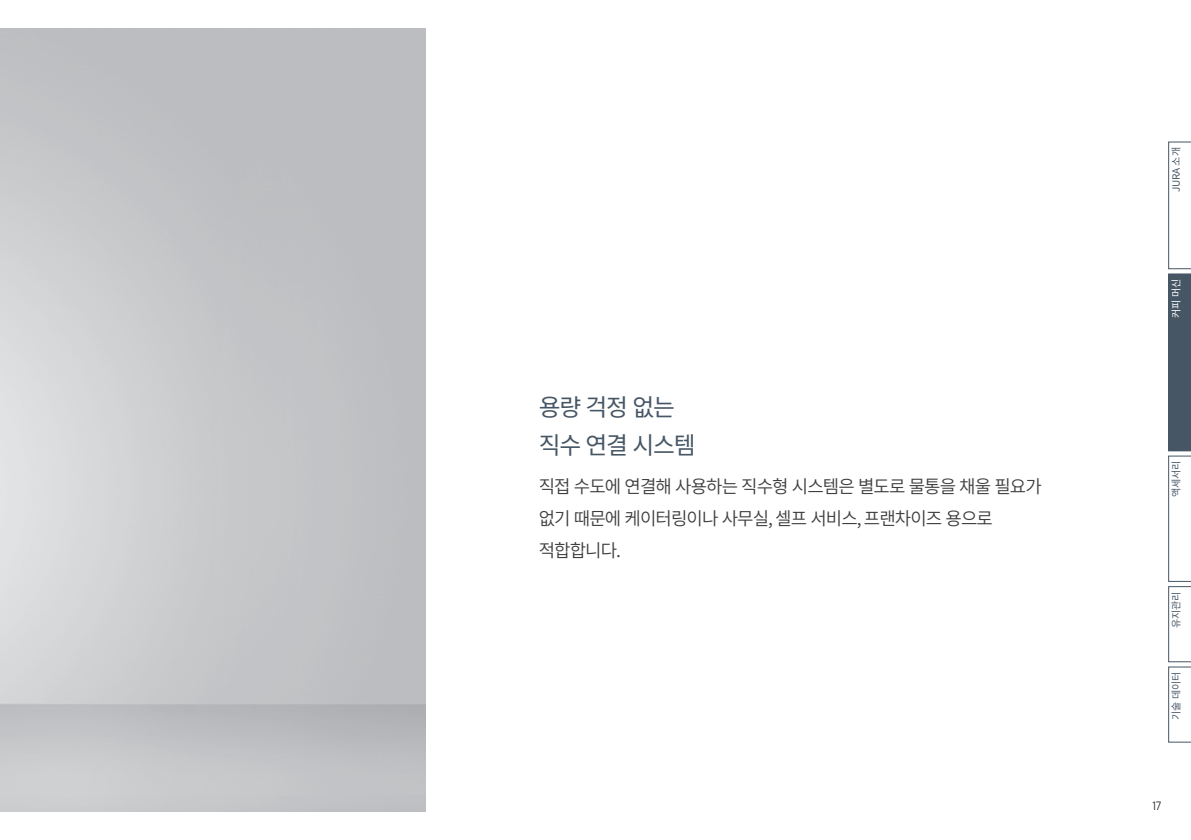
<style>
.page{position:relative;width:1191px;height:840px;background:#fff}
.page>*{position:absolute;margin:0;border:0;box-sizing:border-box;transform-origin:0 0}
.t1{font:24px "Noto Sans CJ Kkr";letter-spacing:-.05em;color:#465664}
.t2{font:600 18px/32px "Noto Sans CJ Kkr";letter-spacing:-.05em;color:#3e3e3f}
.t3{font:12px "Stalemate LF Light";color:#231f20}
.t4{font:10px "Noto Sans CJ Kkr";letter-spacing:-.01em;color:#465664}
.t5{font:10px "Noto Sans CJ Kkr";color:#fff}
</style>
<div class="page">
<svg style="left:1168px;top:142px;width:23px;height:600px"></svg>
<p class="t1" style="left:539px;top:394px;width:138px">용량 걱정 없는</p>
<p class="t1" style="left:539px;top:432px;width:158px">직수 연결 시스템</p>
<p class="t2" style="left:539px;top:470px;width:504px">직접 수도에 연결해 사용하는 직수형 시스템은 별도로 물통을 채울 필요가 없기 때문에 케이터링이나 사무실, 셀프 서비스, 프랜차이즈 용으로</p>
<p class="t2" style="left:539px;top:534px;width:84px">적합합니다.</p>
<p class="t4" style="left:1170px;top:192px;width:46px;rotate:-90deg">JURA 소개</p>
<p class="t5" style="left:1170px;top:318px;width:41px;rotate:-90deg">커피 머신</p>
<p class="t4" style="left:1170px;top:497px;width:38px;rotate:-90deg">액세서리</p>
<p class="t4" style="left:1170px;top:627px;width:38px;rotate:-90deg">유지관리</p>
<p class="t4" style="left:1170px;top:719px;width:50px;rotate:-90deg">기술 데이터</p>
<p class="t3" style="left:1152px;top:798px;width:10px">17</p>
</div>
